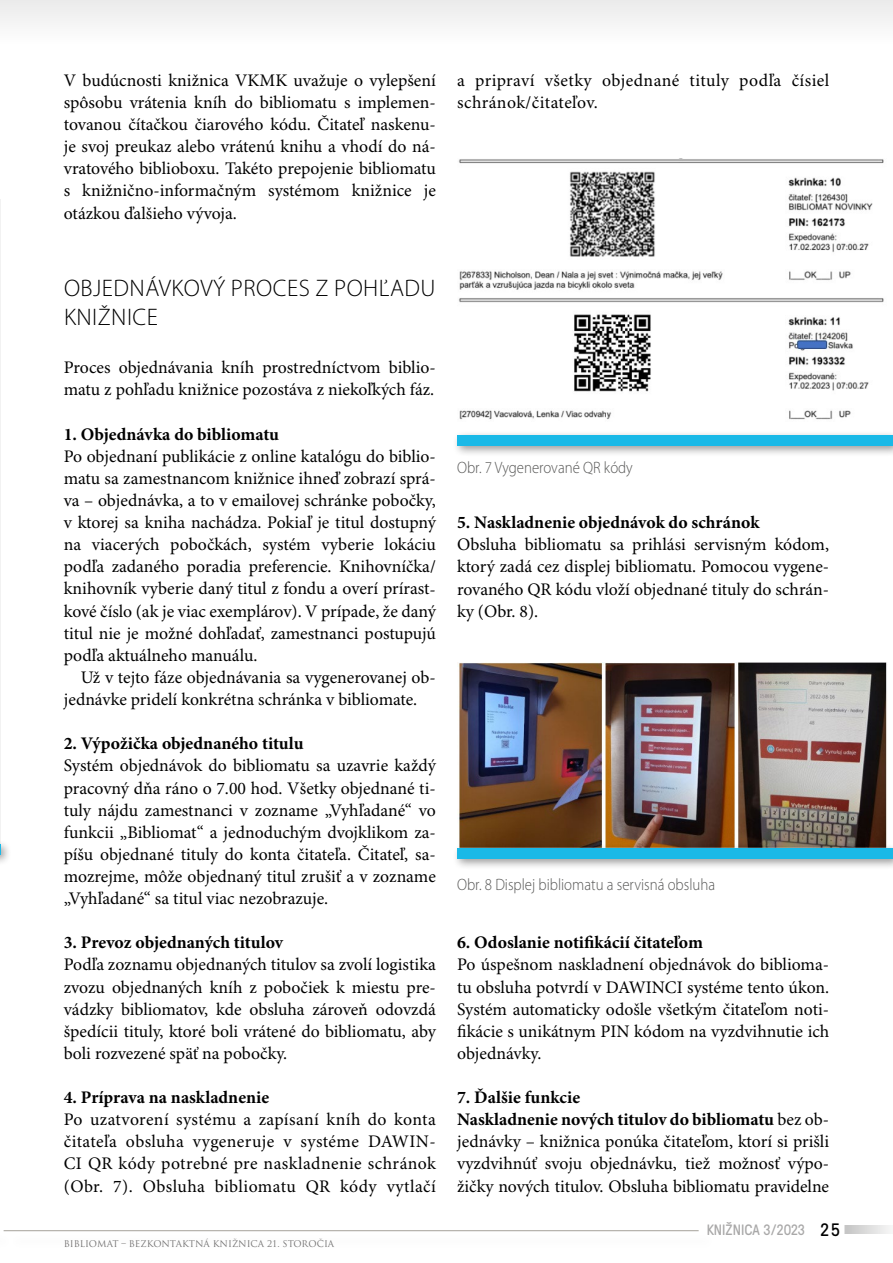
<style>
.page{position:relative;width:893px;height:1263px;background:#fff}
.page>*{position:absolute;margin:0;border:0;box-sizing:border-box;transform-origin:0 0}
.t1{font:300 24px/28.8px "Myriad Pro";letter-spacing:.02em;color:#000}
.t2{font:17.7px/22px "Minion Pro";color:#000;text-align:justify}
.t3{font:700 17.7px "Minion Pro";color:#000}
.t4{font:17.7px/22px "Minion Pro";letter-spacing:.025em;color:#000}
.t5{font:300 16.5px "Myriad Pro";color:#575756;scale:.9 1}
.t6{font:15px "GT Pressura";color:#706f6f}
.t7{font:9px "Trajan Pro";color:#706f6f}
.s1{font-weight:700}
.s2{font-size:18px;color:#000}
</style>
<div class="page">
<hr style="left:0;top:0;width:2px;height:44px;background:#e3e3e3">
<svg style="left:844px;top:1225px;width:46px;height:9px"></svg>
<div style="left:2px;top:0;width:891px;height:44px;background:#f4f4f4"></div>
<hr style="left:4px;top:1230px;width:695px;height:1px;background:#a5a29a">
<img style="left:458px;top:663px;width:429px;height:180px">
<img style="left:458px;top:159px;width:426px;height:261px">
<hr style="left:0;top:199px;width:1px;height:651px;background:#7e7e7e">
<div style="left:0;top:839px;width:12px;height:27px;background:#000;opacity:.4"></div>
<div style="left:452px;top:430px;width:441px;height:27px;background:#000;opacity:.4"></div>
<div style="left:457px;top:435px;width:436px;height:11px;background:#1ab9e7"></div>
<div style="left:452px;top:843px;width:441px;height:27px;background:#000;opacity:.4"></div>
<div style="left:457px;top:848px;width:436px;height:11px;background:#1ab9e7"></div>
<p class="t2" style="left:64px;top:70px;width:374px">V budúcnosti knižnica VKMK uvažuje o vylepšení spôsobu vrátenia kníh do bibliomatu s implemen&shy;tovanou čítačkou čiarového kódu. Čitateľ naskenu&shy;je svoj preukaz alebo vrátenú knihu a vhodí do ná&shy;vratového biblioboxu. Takéto prepojenie bibliomatu s knižnično-informačným systémom knižnice je otázkou ďalšieho vývoja.</p>
<p class="t4" style="left:457px;top:70px;width:374px">a pripraví všetky objednané tituly podľa čísiel schránok/čitateľov.</p>
<h1 class="t1" style="left:64px;top:274px;width:373px">OBJEDNÁVKOVÝ PROCES Z POHĽADU<br>KNIŽNICE</h1>
<p class="t2" style="left:64px;top:357px;width:374px">Proces objednávania kníh prostredníctvom biblio&shy;matu z pohľadu knižnice pozostáva z niekoľkých fáz.</p>
<p class="t3" style="left:64px;top:423px;width:217px">1. Objednávka do bibliomatu</p>
<p class="t2" style="left:64px;top:446px;width:374px">Po objednaní publikácie z online katalógu do biblio&shy;matu sa zamestnancom knižnice ihneď zobrazí sprá&shy;va – objednávka, a to v emailovej schránke pobočky, v ktorej sa kniha nachádza. Pokiaľ je titul dostupný na viacerých pobočkách, systém vyberie lokáciu podľa zadaného poradia preferencie. Knihovníčka/ knihovník vyberie daný titul z fondu a overí prírast&shy;kové číslo (ak je viac exemplárov). V prípade, že daný titul nie je možné dohľadať, zamestnanci postupujú podľa aktuálneho manuálu.</p>
<p class="t2" style="left:64px;top:667px;width:374px;text-indent:17px">Už v tejto fáze objednávania sa vygenerovanej ob&shy;jednávke pridelí konkrétna schránka v bibliomate.</p>
<p class="t3" style="left:64px;top:733px;width:241px">2. Výpožička objednaného titulu</p>
<p class="t2" style="left:64px;top:755px;width:374px">Systém objednávok do bibliomatu sa uzavrie každý pracovný dňa ráno o 7.00 hod. Všetky objednané ti&shy;tuly nájdu zamestnanci v zozname „Vyhľadané“ vo funkcii „Bibliomat“ a jednoduchým dvojklikom za&shy;píšu objednané tituly do konta čitateľa. Čitateľ, sa&shy;mozrejme, môže objednaný titul zrušiť a v zozname „Vyhľadané“ sa titul viac nezobrazuje.</p>
<p class="t3" style="left:64px;top:932px;width:221px">3. Prevoz objednaných titulov</p>
<p class="t2" style="left:64px;top:954px;width:374px">Podľa zoznamu objednaných titulov sa zvolí logistika zvozu objednaných kníh z pobočiek k miestu pre&shy;vádzky bibliomatov, kde obsluha zároveň odovzdá špedícii tituly, ktoré boli vrátené do bibliomatu, aby boli rozvezené späť na pobočky.</p>
<p class="t3" style="left:64px;top:1087px;width:207px">4. Príprava na naskladnenie</p>
<p class="t2" style="left:64px;top:1109px;width:374px">Po uzatvorení systému a zapísaní kníh do konta čitateľa obsluha vygeneruje v systéme DAWIN-CI QR kódy potrebné pre naskladnenie schránok (Obr. 7). Obsluha bibliomatu QR kódy vytlačí</p>
<p class="t7" style="left:64px;top:1238px;width:272px">BIBLIOMAT – BEZKONTAKTNÁ KNIŽNICA 21. STOROČIA</p>
<p class="t5" style="left:457px;top:459px;width:197px">Obr. 7 Vygenerované QR kódy</p>
<p class="t3" style="left:457px;top:512px;width:304px">5. Naskladnenie objednávok do schránok</p>
<p class="t2" style="left:457px;top:534px;width:374px">Obsluha bibliomatu sa prihlási servisným kódom, ktorý zadá cez displej bibliomatu. Pomocou vygene&shy;rovaného QR kódu vloží objednané tituly do schrán&shy;ky (Obr. 8).</p>
<p class="t5" style="left:457px;top:876px;width:288px">Obr. 8 Displej bibliomatu a servisná obsluha</p>
<p class="t3" style="left:457px;top:932px;width:247px">6. Odoslanie notifikácií čitateľom</p>
<p class="t2" style="left:457px;top:954px;width:374px">Po úspešnom naskladnení objednávok do biblioma&shy;tu obsluha potvrdí v DAWINCI systéme tento úkon.<br>Systém automaticky odošle všetkým čitateľom noti&shy;fikácie s unikátnym PIN kódom na vyzdvihnutie ich objednávky.</p>
<p class="t2" style="left:457px;top:1087px;width:374px;text-align:left"><span class="s1">7. Ďalšie funkcie<br>Naskladnenie nových titulov do bibliomatu</span> bez ob&shy;jednávky – knižnica ponúka čitateľom, ktorí si prišli vyzdvihnúť svoju objednávku, tiež možnosť výpo&shy;žičky nových titulov. Obsluha bibliomatu pravidelne</p>
<p class="t6" style="left:706px;top:1218px;width:135px">KNIŽNICA 3/2023 <span class="s2">25</span></p>
</div>
